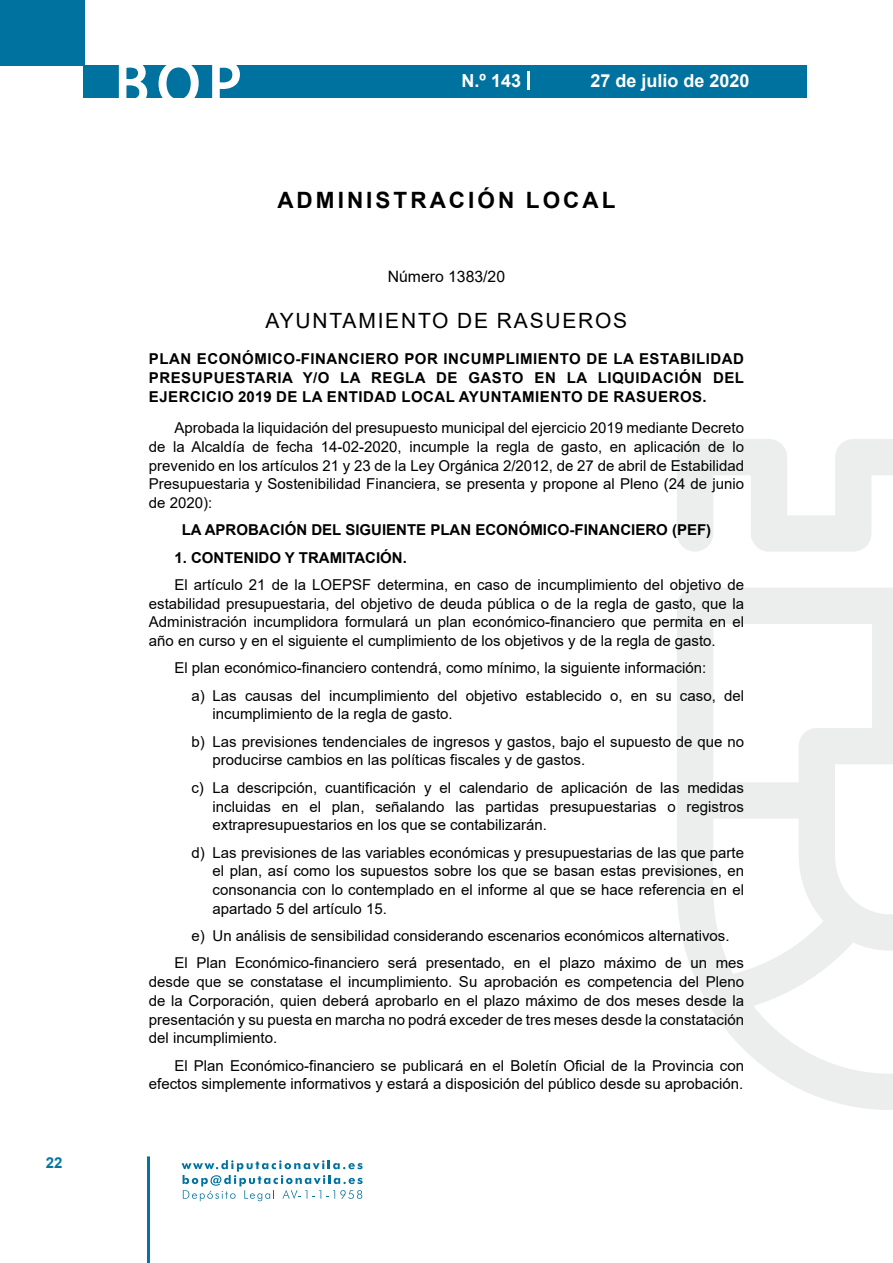
<style>
.page{position:relative;width:893px;height:1263px;background:#fff}
.page>*{position:absolute;margin:0;border:0;box-sizing:border-box;transform-origin:0 0}
.t1{font:500 61.5px "Avant Garde";color:#fff}
.t2{font:700 22.5px "Arial";letter-spacing:.135em;color:#000}
.t3{font:21px "Arial";letter-spacing:.085em;color:#000}
.t4{font:700 18px "Arial";color:#fff}
.t5{font:15.75px "Arial";color:#000}
.t6{font:15px/18.8px "Arial";color:#000;text-align:justify}
.t7{font:700 15px/18.8px "Arial";color:#000;text-align:justify}
.t8{font:700 15px "Arial";color:#04739f}
</style>
<div class="page">
<div style="left:0;top:0;width:85px;height:65px;background:#00729f"></div>
<div style="left:84px;top:65px;width:723px;height:33px;background:#00729f"></div>
<svg style="left:118px;top:65px;width:30px;height:33px"></svg>
<svg style="left:158px;top:65px;width:41px;height:33px"></svg>
<svg style="left:212px;top:65px;width:28px;height:33px"></svg>
<svg style="left:182px;top:1160px;width:181px;height:41px"></svg>
<hr style="left:147px;top:1156px;width:3px;height:107px;background:#04739f">
<svg style="left:528px;top:71px;width:2px;height:19px"></svg>
<svg style="left:677px;top:439px;width:216px;height:671px"></svg>
<p class="t8" style="left:46px;top:1152px;width:18px">22</p>
<h1 class="t1" style="left:115px;top:46px;width:128px">BOP</h1>
<p class="t4" style="left:462px;top:68px;width:61px">N.º 143</p>
<p class="t4" style="left:590px;top:68px;width:161px">27 de julio de 2020</p>
<h2 class="t2" style="left:277px;top:184px;width:340px">ADMINISTRACIÓN LOCAL</h2>
<p class="t5" style="left:388px;top:266px;width:119px">Número 1383/20</p>
<h3 class="t3" style="left:266px;top:307px;width:363px">AYUNTAMIENTO DE RASUEROS</h3>
<p class="t7" style="left:149px;top:350px;width:597px">PLAN ECONÓMICO-FINANCIERO POR INCUMPLIMIENTO DE LA ESTABILIDAD PRESUPUESTARIA Y/O LA REGLA DE GASTO EN LA LIQUIDACIÓN DEL EJERCICIO 2019 DE LA ENTIDAD LOCAL AYUNTAMIENTO DE RASUEROS.</p>
<p class="t6" style="left:149px;top:418px;width:597px;text-indent:26px">Aprobada la liquidación del presupuesto municipal del ejercicio 2019 mediante Decreto de la Alcaldía de fecha 14-02-2020, incumple la regla de gasto, en aplicación de lo prevenido en los artículos 21 y 23 de la Ley Orgánica 2/2012, de 27 de abril de Estabilidad Presupuestaria y Sostenibilidad Financiera, se presenta y propone al Pleno (24 de junio de 2020):</p>
<p class="t7" style="left:182px;top:521px;width:531px">LA APROBACIÓN DEL SIGUIENTE PLAN ECONÓMICO-FINANCIERO (PEF)</p>
<p class="t7" style="left:174px;top:548px;width:234px">1. CONTENIDO Y TRAMITACIÓN.</p>
<p class="t6" style="left:149px;top:575px;width:597px;text-indent:26px">El artículo 21 de la LOEPSF determina, en caso de incumplimiento del objetivo de estabilidad presupuestaria, del objetivo de deuda pública o de la regla de gasto, que la Administración incumplidora formulará un plan económico-financiero que permita en el año en curso y en el siguiente el cumplimiento de los objetivos y de la regla de gasto.</p>
<p class="t6" style="left:191px;top:654px;width:554px;line-height:27.3px;text-indent:-17px">El plan económico-financiero contendrá, como mínimo, la siguiente información:<br>a) Las causas del incumplimiento del objetivo establecido o, en su caso, del</p>
<p class="t6" style="left:191px;top:700px;width:554px;line-height:27.3px;text-indent:21px">incumplimiento de la regla de gasto.<br>b) Las previsiones tendenciales de ingresos y gastos, bajo el supuesto de que no</p>
<p class="t6" style="left:191px;top:746px;width:554px;line-height:27.3px;text-indent:21px">producirse cambios en las políticas fiscales y de gastos.<br>c) La descripción, cuantificación y el calendario de aplicación de las medidas</p>
<p class="t6" style="left:213px;top:797px;width:533px">incluidas en el plan, señalando las partidas presupuestarias o registros extrapresupuestarios en los que se contabilizarán.</p>
<p class="t6" style="left:213px;top:843px;width:533px;text-indent:-21px">d) Las previsiones de las variables económicas y presupuestarias de las que parte el plan, así como los supuestos sobre los que se basan estas previsiones, en consonancia con lo contemplado en el informe al que se hace referencia en el apartado 5 del artículo 15.</p>
<p class="t6" style="left:174px;top:922px;width:571px;line-height:27.3px;text-align:center">e) Un análisis de sensibilidad considerando escenarios económicos alternativos.<br>El Plan Económico-financiero será presentado, en el plazo máximo de un mes</p>
<p class="t6" style="left:149px;top:972px;width:597px">desde que se constatase el incumplimiento. Su aprobación es competencia del Pleno de la Corporación, quien deberá aprobarlo en el plazo máximo de dos meses desde la presentación y su puesta en marcha no podrá exceder de tres meses desde la constatación del incumplimiento.</p>
<p class="t6" style="left:149px;top:1056px;width:597px;text-align:right">El Plan Económico-financiero se publicará en el Boletín Oficial de la Provincia con efectos simplemente informativos y estará a disposición del público desde su aprobación.</p>
</div>
